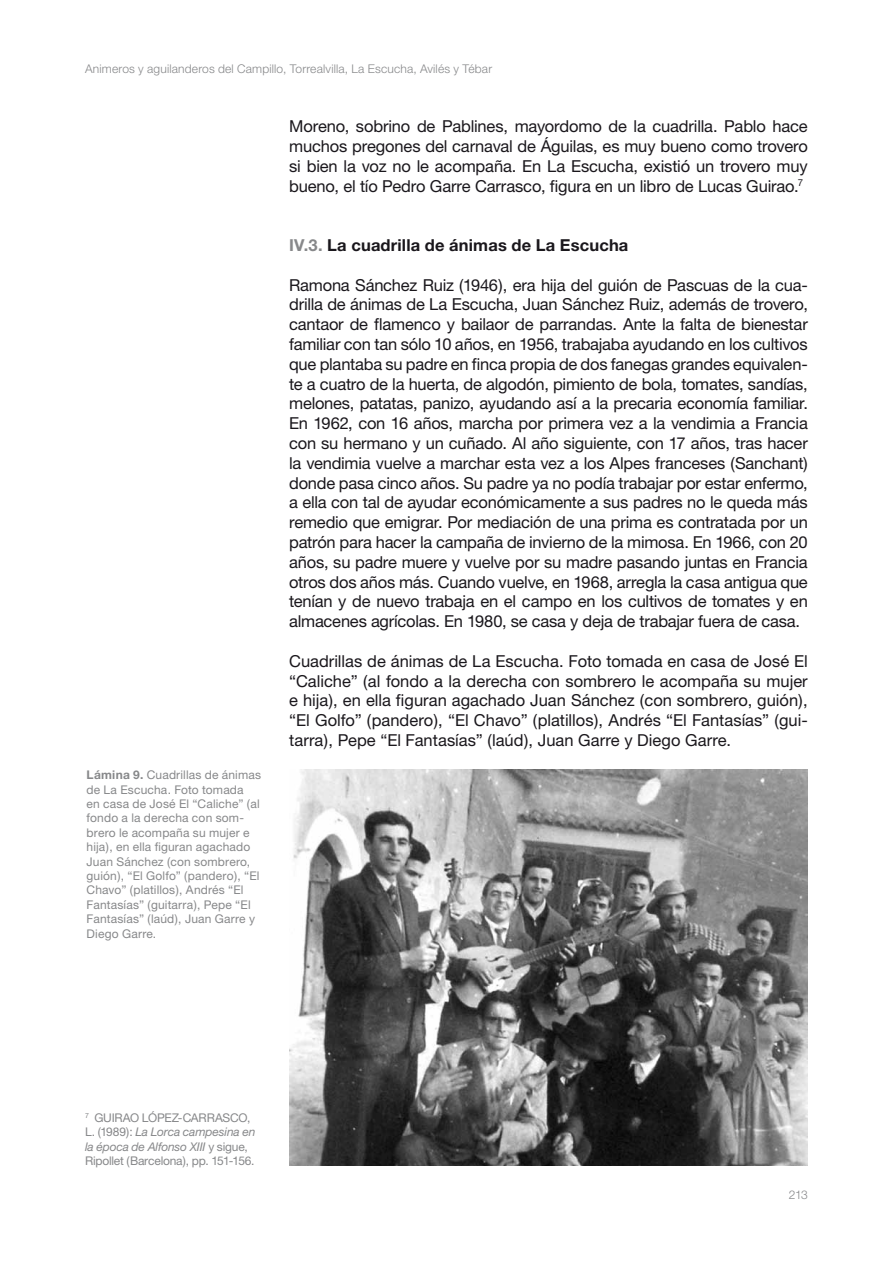
<style>
.page{position:relative;width:893px;height:1263px;background:#fff}
.page>*{position:absolute;margin:0;border:0;box-sizing:border-box;transform-origin:0 0}
.t1{font:16.5px/19.8px "Helvetica Neue";letter-spacing:-.005em;color:#1a171c;text-align:justify}
.t2{font:700 16.5px "Helvetica Neue";letter-spacing:.01em;color:#1a171c}
.t3{font:12px/14.4px "Helvetica Neue";letter-spacing:.01em;color:#87888a}
.t4{font:12px/14.4px "Helvetica Neue";letter-spacing:-.02em;color:#87888a}
.t5{font:300 12px "Helvetica Neue";letter-spacing:.015em;color:#87888a}
.s1{font-weight:700}
.s2{color:#87888a}
.s3{font-style:italic}
</style>
<div class="page">
<img style="left:289px;top:769px;width:518px;height:396px">
<p class="t5" style="left:85px;top:62px;width:409px">Animeros y aguilanderos del Campillo, Torrealvilla, La Escucha, Avilés y Tébar</p>
<p class="t1" style="left:289px;top:116px;width:520px">Moreno, sobrino de Pablines, mayordomo de la cuadrilla. Pablo hace muchos pregones del carnaval de Águilas, es muy bueno como trovero si bien la voz no le acompaña. En La Escucha, existió un trovero muy bueno, el tío Pedro Garre Carrasco, figura en un libro de Lucas Guirao.<sup>7</sup></p>
<p class="t3" style="left:87px;top:767px;width:176px"><span class="s1">Lámina 9.</span> Cuadrillas de ánimas de La Escucha. Foto tomada<br>en casa de José El “Caliche” (al fondo a la derecha con som&shy;brero le acompaña su mujer e hija), en ella figuran agachado<br>Juan Sánchez (con sombrero, guión), “El Golfo” (pandero), “El<br>Chavo” (platillos), Andrés “El<br>Fantasías” (guitarra), Pepe “El<br>Fantasías” (laúd), Juan Garre y<br>Diego Garre.</p>
<p class="t2" style="left:289px;top:235px;width:341px"><span class="s2">IV.3.</span> La cuadrilla de ánimas de La Escucha</p>
<p class="t1" style="left:289px;top:274px;width:520px">Ramona Sánchez Ruiz (1946), era hija del guión de Pascuas de la cua&shy;drilla de ánimas de La Escucha, Juan Sánchez Ruiz, además de trovero, cantaor de flamenco y bailaor de parrandas. Ante la falta de bienestar familiar con tan sólo 10 años, en 1956, trabajaba ayudando en los cultivos que plantaba su padre en finca propia de dos fanegas grandes equivalen&shy;te a cuatro de la huerta, de algodón, pimiento de bola, tomates, sandías, melones, patatas, panizo, ayudando así a la precaria economía familiar.<br>En 1962, con 16 años, marcha por primera vez a la vendimia a Francia con su hermano y un cuñado. Al año siguiente, con 17 años, tras hacer la vendimia vuelve a marchar esta vez a los Alpes franceses (Sanchant) donde pasa cinco años. Su padre ya no podía trabajar por estar enfermo, a ella con tal de ayudar económicamente a sus padres no le queda más remedio que emigrar. Por mediación de una prima es contratada por un patrón para hacer la campaña de invierno de la mimosa. En 1966, con 20 años, su padre muere y vuelve por su madre pasando juntas en Francia otros dos años más. Cuando vuelve, en 1968, arregla la casa antigua que tenían y de nuevo trabaja en el campo en los cultivos de tomates y en almacenes agrícolas. En 1980, se casa y deja de trabajar fuera de casa.</p>
<p class="t1" style="left:289px;top:651px;width:520px">Cuadrillas de ánimas de La Escucha. Foto tomada en casa de José El “Caliche” (al fondo a la derecha con sombrero le acompaña su mujer e hija), en ella figuran agachado Juan Sánchez (con sombrero, guión), “El Golfo” (pandero), “El Chavo” (platillos), Andrés “El Fantasías” (gui&shy;tarra), Pepe “El Fantasías” (laúd), Juan Garre y Diego Garre.</p>
<p class="t4" style="left:85px;top:1110px;width:172px"><sup>7</sup> GUIRAO LÓPEZ-CARRASCO,<br>L. (1989): <span class="s3">La Lorca campesina en la época de Alfonso XIII</span> y sigue,<br>Ripollet (Barcelona), pp. 151-156.</p>
<p class="t5" style="left:789px;top:1187px;width:21px">213</p>
</div>
